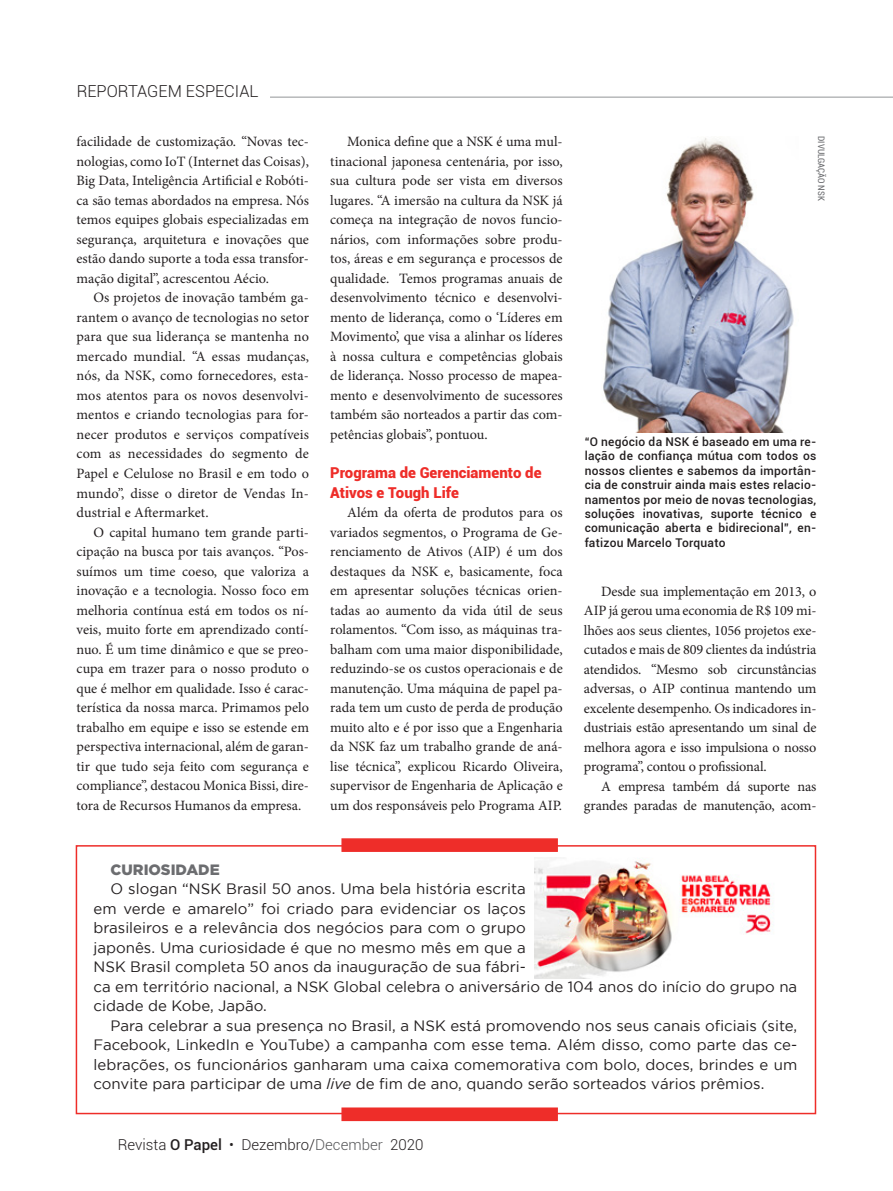
<style>
.page{position:relative;width:893px;height:1191px;background:#fff}
.page>*{position:absolute;margin:0;border:0;box-sizing:border-box;transform-origin:0 0}
.t1{font:300 16.5px "Roboto";color:#231f20}
.t2{font:15px/19.5px "Gotham";color:#231f20}
.t3{font:900 15px/19.5px "Roboto";color:#ee2d29}
.t4{font:300 15px "Roboto";color:#231f20}
.t5{font:900 15px "Gotham";color:#6c6d70}
.t6{font:14.25px/19.5px "Minion Pro";letter-spacing:-.005em;color:#231f20;text-align:justify}
.t7{font:500 12px/14.4px "Roboto";letter-spacing:.02em;color:#231f20;text-align:justify}
.t8{font:condensed 9px "Roboto";color:#6c6d70}
.s1{font-style:italic}
.s2{font-weight:500}
.s3{color:#57585a}
</style>
<div class="page">
<hr style="left:270px;top:97px;width:623px;height:1px;background:#939598">
<div style="left:76px;top:845px;width:740px;height:269px;background:#fff;border:2px solid #ee2d29"></div>
<div style="left:341px;top:838px;width:217px;height:14px;background:#ee2d29;border:2px solid #ee2d29"></div>
<div style="left:341px;top:1107px;width:217px;height:14px;background:#ee2d29;border:2px solid #ee2d29"></div>
<img style="left:603px;top:138px;width:191px;height:295px">
<img style="left:534px;top:857px;width:239px;height:122px">
<p class="t1" style="left:77px;top:79px;width:183px">REPORTAGEM ESPECIAL</p>
<p class="t6" style="left:77px;top:132px;width:234px">facilidade de customização. “Novas tec&shy;nologias, como IoT (Internet das Coisas), Big Data, Inteligência Artificial e Robóti&shy;ca são temas abordados na empresa. Nós temos equipes globais especializadas em segurança, arquitetura e inovações que estão dando suporte a toda essa transfor&shy;mação digital”, acrescentou Aécio.</p>
<p class="t6" style="left:77px;top:288px;width:234px;text-indent:17px">Os projetos de inovação também ga&shy;rantem o avanço de tecnologias no setor para que sua liderança se mantenha no mercado mundial. “A essas mudanças, nós, da NSK, como fornecedores, esta&shy;mos atentos para os novos desenvolvi&shy;mentos e criando tecnologias para for&shy;necer produtos e serviços compatíveis com as necessidades do segmento de Papel e Celulose no Brasil e em todo o mundo”, disse o diretor de Vendas In&shy;dustrial e Aftermarket.</p>
<p class="t6" style="left:77px;top:522px;width:234px;text-indent:17px">O capital humano tem grande parti&shy;cipação na busca por tais avanços. “Pos&shy;suímos um time coeso, que valoriza a inovação e a tecnologia. Nosso foco em melhoria contínua está em todos os ní&shy;veis, muito forte em aprendizado contí&shy;nuo. É um time dinâmico e que se preo&shy;cupa em trazer para o nosso produto o que é melhor em qualidade. Isso é carac&shy;terística da nossa marca. Primamos pelo trabalho em equipe e isso se estende em perspectiva internacional, além de garan&shy;tir que tudo seja feito com segurança e compliance”, destacou Monica Bissi, dire&shy;tora de Recursos Humanos da empresa.</p>
<p class="t6" style="left:330px;top:132px;width:234px;text-indent:17px">Monica define que a NSK é uma mul&shy;tinacional japonesa centenária, por isso, sua cultura pode ser vista em diversos lugares. “A imersão na cultura da NSK já começa na integração de novos funcio&shy;nários, com informações sobre produ&shy;tos, áreas e em segurança e processos de qualidade. Temos programas anuais de desenvolvimento técnico e desenvolvi&shy;mento de liderança, como o ‘Líderes em Movimento’, que visa a alinhar os líderes à nossa cultura e competências globais de liderança. Nosso processo de mapea&shy;mento e desenvolvimento de sucessores também são norteados a partir das com&shy;petências globais”, pontuou.</p>
<p class="t3" style="left:330px;top:462px;width:213px">Programa de Gerenciamento de<br>Ativos e Tough Life</p>
<p class="t6" style="left:330px;top:503px;width:234px;text-indent:17px">Além da oferta de produtos para os variados segmentos, o Programa de Ge&shy;renciamento de Ativos (AIP) é um dos destaques da NSK e, basicamente, foca em apresentar soluções técnicas orien&shy;tadas ao aumento da vida útil de seus rolamentos. “Com isso, as máquinas tra&shy;balham com uma maior disponibilidade, reduzindo-se os custos operacionais e de manutenção. Uma máquina de papel pa&shy;rada tem um custo de perda de produção muito alto e é por isso que a Engenharia da NSK faz um trabalho grande de aná&shy;lise técnica”, explicou Ricardo Oliveira, supervisor de Engenharia de Aplicação e um dos responsáveis pelo Programa AIP.</p>
<p class="t8" style="left:828px;top:136px;width:66px;rotate:90deg">DIVULGAÇÃO NSK</p>
<p class="t7" style="left:585px;top:434px;width:233px">“O negócio da NSK é baseado em uma re&shy;lação de confiança mútua com todos os nossos clientes e sabemos da importân&shy;cia de construir ainda mais estes relacio&shy;namentos por meio de novas tecnologias, soluções inovativas, suporte técnico e comunicação aberta e bidirecional”, en&shy;fatizou Marcelo Torquato</p>
<p class="t6" style="left:584px;top:581px;width:234px;text-indent:17px">Desde sua implementação em 2013, o AIP já gerou uma economia de R$ 109 mi&shy;lhões aos seus clientes, 1056 projetos exe&shy;cutados e mais de 809 clientes da indústria atendidos. “Mesmo sob circunstâncias adversas, o AIP continua mantendo um excelente desempenho. Os indicadores in&shy;dustriais estão apresentando um sinal de melhora agora e isso impulsiona o nosso programa”, contou o profissional.</p>
<p class="t6" style="left:584px;top:776px;width:234px;text-align:right">A empresa também dá suporte nas grandes paradas de manutenção, acom-</p>
<p class="t5" style="left:111px;top:861px;width:111px">CURIOSIDADE</p>
<p class="t2" style="left:94px;top:879px;width:705px;text-indent:17px">O slogan “NSK Brasil 50 anos. Uma bela história escrita<br>em verde e amarelo” foi criado para evidenciar os laços<br>brasileiros e a relevância dos negócios para com o grupo<br>japonês. Uma curiosidade é que no mesmo mês em que a<br>NSK Brasil completa 50 anos da inauguração de sua fábri-<br>ca em território nacional, a NSK Global celebra o aniversário de 104 anos do início do grupo na cidade de Kobe, Japão.</p>
<p class="t2" style="left:94px;top:1015px;width:705px;text-align:justify;text-indent:17px">Para celebrar a sua presença no Brasil, a NSK está promovendo nos seus canais oficiais (site, Facebook, LinkedIn e YouTube) a campanha com esse tema. Além disso, como parte das ce&shy;lebrações, os funcionários ganharam uma caixa comemorativa com bolo, doces, brindes e um convite para participar de uma <span class="s1">live</span> de fim de ano, quando serão sorteados vários prêmios.</p>
<p class="t4" style="left:118px;top:1133px;width:307px">Revista <span class="s2">O Papel</span> • Dezembro/<span class="s3">December</span> 2020</p>
</div>
